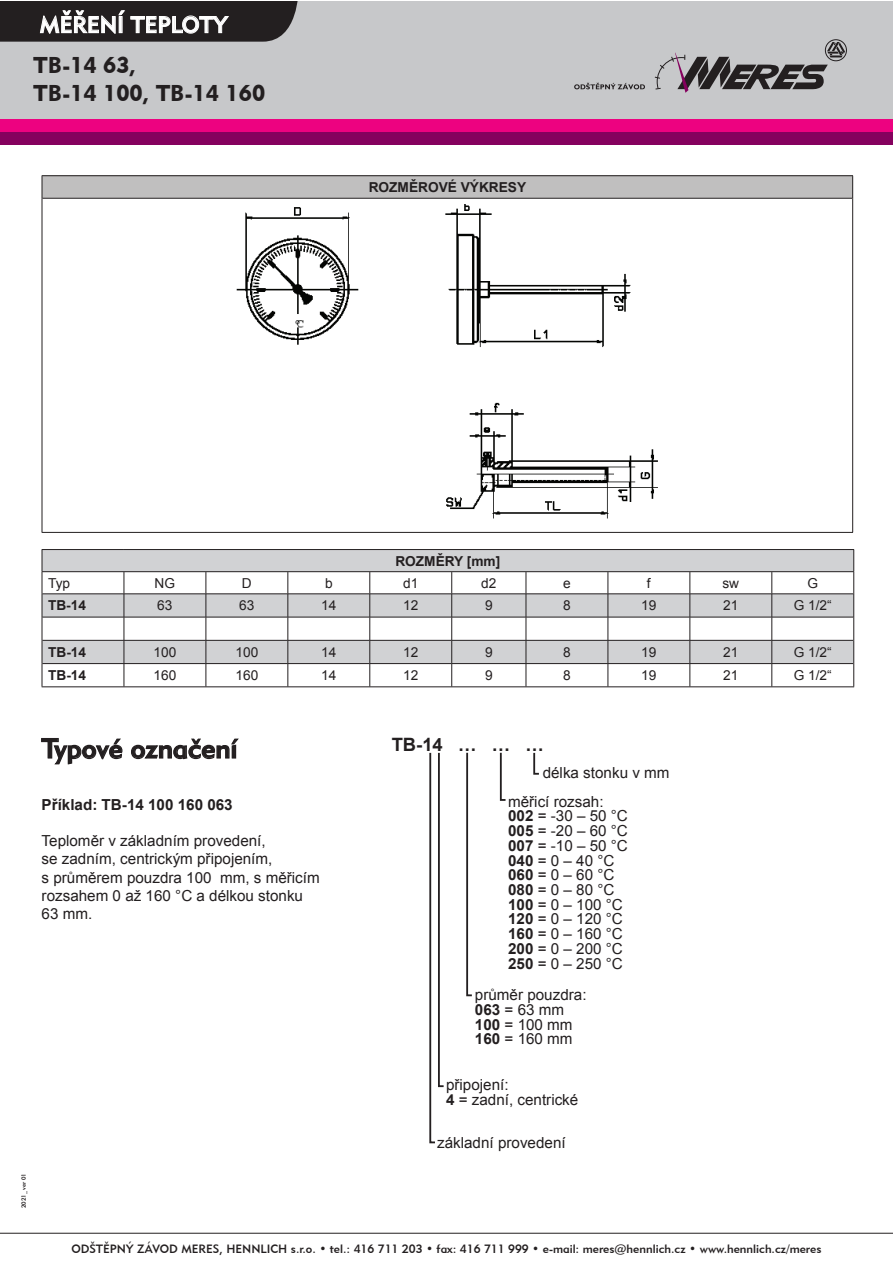
<style>
.page{position:relative;width:893px;height:1263px;background:#fff}
.page>*{position:absolute;margin:0;border:0;box-sizing:border-box;transform-origin:0 0}
.t1{font:27.45px "Geometric 415 CE Medium A";color:#231f20}
.t2{font:22.8px/27.5px "Geometric 415 CE Black A";color:#231f20}
.t3{font:22.8px "Geometric 415 CE Medium A";color:#fff}
.t4{font:700 18.45px "Arial";color:#231f20}
.t5{font:15.15px/14.7px "Arial";color:#231f20}
.t6{font:700 15.15px "Arial";color:#231f20}
.t7{font:13.65px "Arial";color:#231f20}
.t8{font:700 13.65px "Arial";color:#231f20}
.t9{font:12px "Geometric 415 CE Medium A";color:#231f20}
.t10{font:6px "Geometric 415 CE Medium A";color:#231f20}
.s1{font-weight:700}
</style>
<div class="page">
<hr style="left:0;top:1233px;width:893px;height:1px;background:#231f20">
<div style="left:0;top:1px;width:893px;height:118px;background:#c7c8ca"></div>
<svg style="left:574px;top:83px;width:71px;height:6px"></svg>
<svg style="left:654px;top:42px;width:191px;height:51px"></svg>
<div style="left:825px;top:39px;width:22px;height:22px;border:1px solid #231f20;border-radius:50%"></div>
<div style="left:0;top:119px;width:893px;height:13px;background:#ed0280"></div>
<div style="left:0;top:132px;width:893px;height:13px;background:#85015e"></div>
<div style="left:42px;top:176px;width:811px;height:22px;background:#c0bfbf"></div>
<hr style="left:42px;top:198px;width:810px;height:1px;background:#231f20">
<hr style="left:42px;top:198px;width:1px;height:334px;background:#231f20">
<hr style="left:852px;top:198px;width:1px;height:334px;background:#231f20">
<hr style="left:42px;top:532px;width:811px;height:1px;background:#231f20">
<hr style="left:42px;top:175px;width:811px;height:1px;background:#231f20">
<svg style="left:42px;top:176px;width:1px;height:22px"></svg>
<svg style="left:852px;top:176px;width:1px;height:22px"></svg>
<img style="left:236px;top:204px;width:422px;height:315px">
<svg style="left:41px;top:738px;width:82px;height:27px"></svg>
<svg style="left:131px;top:738px;width:108px;height:22px"></svg>
<svg style="left:43px;top:550px;width:810px;height:113px;fill:#d1d2d4"></svg>
<hr style="left:42px;top:686px;width:812px;height:1px;background:#231f20">
<hr style="left:42px;top:549px;width:82px;height:1px;background:#231f20">
<svg style="left:42px;top:550px;width:1px;height:136px"></svg>
<hr style="left:124px;top:549px;width:730px;height:1px;background:#231f20">
<svg style="left:853px;top:550px;width:1px;height:136px"></svg>
<hr style="left:42px;top:571px;width:812px;height:1px;background:#231f20">
<hr style="left:42px;top:594px;width:164px;height:1px;background:#231f20">
<hr style="left:206px;top:594px;width:82px;height:1px;background:#231f20">
<hr style="left:288px;top:594px;width:82px;height:1px;background:#231f20">
<hr style="left:370px;top:594px;width:82px;height:1px;background:#231f20">
<hr style="left:452px;top:594px;width:74px;height:1px;background:#231f20">
<hr style="left:526px;top:594px;width:82px;height:1px;background:#231f20">
<hr style="left:608px;top:594px;width:82px;height:1px;background:#231f20">
<hr style="left:690px;top:594px;width:82px;height:1px;background:#231f20">
<hr style="left:772px;top:594px;width:81px;height:1px;background:#231f20">
<hr style="left:42px;top:617px;width:164px;height:1px;background:#231f20">
<hr style="left:206px;top:617px;width:82px;height:1px;background:#231f20">
<hr style="left:288px;top:617px;width:82px;height:1px;background:#231f20">
<hr style="left:370px;top:617px;width:82px;height:1px;background:#231f20">
<hr style="left:452px;top:617px;width:74px;height:1px;background:#231f20">
<hr style="left:526px;top:617px;width:82px;height:1px;background:#231f20">
<hr style="left:608px;top:617px;width:82px;height:1px;background:#231f20">
<hr style="left:690px;top:617px;width:82px;height:1px;background:#231f20">
<hr style="left:772px;top:617px;width:81px;height:1px;background:#231f20">
<hr style="left:42px;top:640px;width:164px;height:1px;background:#231f20">
<hr style="left:206px;top:640px;width:82px;height:1px;background:#231f20">
<hr style="left:288px;top:640px;width:82px;height:1px;background:#231f20">
<hr style="left:370px;top:640px;width:82px;height:1px;background:#231f20">
<hr style="left:452px;top:640px;width:74px;height:1px;background:#231f20">
<hr style="left:526px;top:640px;width:82px;height:1px;background:#231f20">
<hr style="left:608px;top:640px;width:82px;height:1px;background:#231f20">
<hr style="left:690px;top:640px;width:82px;height:1px;background:#231f20">
<hr style="left:772px;top:640px;width:81px;height:1px;background:#231f20">
<hr style="left:42px;top:663px;width:164px;height:1px;background:#231f20">
<svg style="left:124px;top:572px;width:1px;height:114px"></svg>
<hr style="left:206px;top:663px;width:82px;height:1px;background:#231f20">
<svg style="left:206px;top:572px;width:1px;height:114px"></svg>
<hr style="left:288px;top:663px;width:82px;height:1px;background:#231f20">
<svg style="left:288px;top:572px;width:1px;height:114px"></svg>
<hr style="left:370px;top:663px;width:82px;height:1px;background:#231f20">
<svg style="left:370px;top:572px;width:1px;height:114px"></svg>
<hr style="left:452px;top:663px;width:74px;height:1px;background:#231f20">
<svg style="left:451px;top:572px;width:1px;height:114px"></svg>
<hr style="left:526px;top:663px;width:82px;height:1px;background:#231f20">
<svg style="left:526px;top:572px;width:1px;height:114px"></svg>
<hr style="left:608px;top:663px;width:82px;height:1px;background:#231f20">
<svg style="left:608px;top:572px;width:1px;height:114px"></svg>
<hr style="left:690px;top:663px;width:82px;height:1px;background:#231f20">
<svg style="left:690px;top:572px;width:1px;height:114px"></svg>
<hr style="left:772px;top:663px;width:81px;height:1px;background:#231f20">
<svg style="left:772px;top:572px;width:1px;height:114px"></svg>
<svg style="left:0;top:1px;width:298px;height:41px;background:#3b3738"></svg>
<svg style="left:499px;top:752px;width:7px;height:49px"></svg>
<svg style="left:466px;top:752px;width:6px;height:245px"></svg>
<svg style="left:429px;top:752px;width:15px;height:392px"></svg>
<svg style="left:533px;top:752px;width:6px;height:23px"></svg>
<h2 class="t3" style="left:40px;top:11px;width:189px">MÌØENÍ TEPLOTY</h2>
<h2 class="t3" style="left:145px;top:11px;width:61px">LAKU</h2>
<h2 class="t2" style="left:34px;top:51px;width:233px">TB-14 63,<br>TB-14 100, TB-14 160</h2>
<p class="t8" style="left:369px;top:178px;width:159px">ROZMĚROVÉ VÝKRESY</p>
<p class="t8" style="left:395px;top:552px;width:106px">ROZMĚRY [mm]</p>
<p class="t7" style="left:48px;top:574px;width:24px">Typ</p>
<p class="t7" style="left:155px;top:574px;width:22px">NG</p>
<p class="t7" style="left:242px;top:574px;width:11px">D</p>
<p class="t7" style="left:325px;top:574px;width:9px">b</p>
<p class="t7" style="left:403px;top:574px;width:17px">d1</p>
<p class="t7" style="left:481px;top:574px;width:17px">d2</p>
<p class="t7" style="left:563px;top:574px;width:9px">e</p>
<p class="t7" style="left:647px;top:574px;width:5px">f</p>
<p class="t7" style="left:722px;top:574px;width:18px">sw</p>
<p class="t7" style="left:807px;top:574px;width:12px">G</p>
<p class="t8" style="left:48px;top:597px;width:40px">TB-14</p>
<p class="t7" style="left:157px;top:597px;width:17px">63</p>
<p class="t7" style="left:239px;top:597px;width:17px">63</p>
<p class="t7" style="left:321px;top:597px;width:17px">14</p>
<p class="t7" style="left:403px;top:597px;width:17px">12</p>
<p class="t7" style="left:485px;top:597px;width:9px">9</p>
<p class="t7" style="left:563px;top:597px;width:9px">8</p>
<p class="t7" style="left:641px;top:597px;width:17px">19</p>
<p class="t7" style="left:723px;top:597px;width:17px">21</p>
<p class="t7" style="left:794px;top:597px;width:40px">G 1/2“</p>
<p class="t8" style="left:48px;top:643px;width:40px">TB-14</p>
<p class="t7" style="left:153px;top:643px;width:24px">100</p>
<p class="t7" style="left:235px;top:643px;width:24px">100</p>
<p class="t7" style="left:321px;top:643px;width:17px">14</p>
<p class="t7" style="left:403px;top:643px;width:17px">12</p>
<p class="t7" style="left:485px;top:643px;width:9px">9</p>
<p class="t7" style="left:563px;top:643px;width:9px">8</p>
<p class="t7" style="left:641px;top:643px;width:17px">19</p>
<p class="t7" style="left:723px;top:643px;width:17px">21</p>
<p class="t7" style="left:794px;top:643px;width:40px">G 1/2“</p>
<p class="t8" style="left:48px;top:666px;width:40px">TB-14</p>
<p class="t7" style="left:154px;top:666px;width:24px">160</p>
<p class="t7" style="left:235px;top:666px;width:24px">160</p>
<p class="t7" style="left:321px;top:666px;width:17px">14</p>
<p class="t7" style="left:403px;top:666px;width:17px">12</p>
<p class="t7" style="left:485px;top:666px;width:9px">9</p>
<p class="t7" style="left:563px;top:666px;width:9px">8</p>
<p class="t7" style="left:641px;top:666px;width:17px">19</p>
<p class="t7" style="left:723px;top:666px;width:17px">21</p>
<p class="t7" style="left:794px;top:666px;width:40px">G 1/2“</p>
<p class="t10" style="left:20px;top:1208px;width:36px;rotate:-90deg">2021_ ver 01</p>
<h1 class="t1" style="left:42px;top:731px;width:197px">Typové oznaèení</h1>
<p class="t6" style="left:42px;top:794px;width:193px">Příklad: TB-14 100 160 063</p>
<p class="t5" style="left:42px;top:832px;width:280px;line-height:18.3px">Teploměr v základním provedení,<br>se zadním, centrickým připojením,<br>s průměrem pouzdra 100 mm, s měřicím rozsahem 0 až 160 °C a délkou stonku<br>63 mm.</p>
<p class="t4" style="left:392px;top:732px;width:154px">TB-14 … … …</p>
<p class="t5" style="left:543px;top:765px;width:128px">délka stonku v mm</p>
<p class="t5" style="left:508px;top:794px;width:121px">měřicí rozsah:<br><span class="s1">002</span> = -30 – 50 °C<br><span class="s1">005</span> = -20 – 60 °C<br><span class="s1">007</span> = -10 – 50 °C<br><span class="s1">040</span> = 0 – 40 °C<br><span class="s1">060</span> = 0 – 60 °C<br><span class="s1">080</span> = 0 – 80 °C<br><span class="s1">100</span> = 0 – 100 °C<br><span class="s1">120</span> = 0 – 120 °C<br><span class="s1">160</span> = 0 – 160 °C<br><span class="s1">200</span> = 0 – 200 °C<br><span class="s1">250</span> = 0 – 250 °C</p>
<p class="t5" style="left:475px;top:988px;width:113px">průměr pouzdra:<br><span class="s1">063</span> = 63 mm<br><span class="s1">100</span> = 100 mm<br><span class="s1">160</span> = 160 mm</p>
<p class="t5" style="left:446px;top:1078px;width:134px">připojení:<br><span class="s1">4</span> = zadní, centrické</p>
<p class="t5" style="left:437px;top:1135px;width:130px">základní provedení</p>
<p class="t9" style="left:71px;top:1241px;width:752px">ODŠTĚPNÝ ZÁVOD MERES, HENNLICH s.r.o. • tel.: 416 711 203 • fax: 416 711 999 • e-mail: meres@hennlich.cz • www.hennlich.cz/meres</p>
</div>
